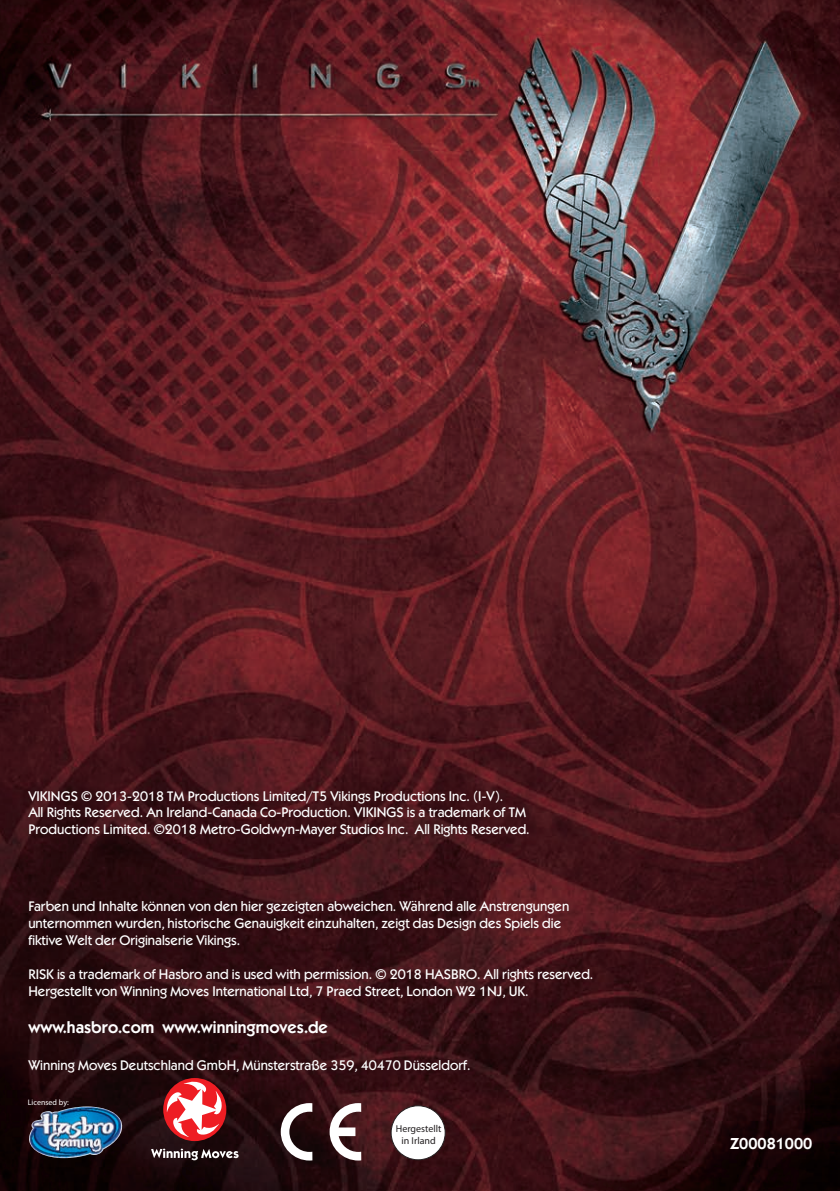
<style>
.page{position:relative;width:840px;height:1191px;background:#fff}
.page>*{position:absolute;margin:0;border:0;box-sizing:border-box;transform-origin:0 0}
.t1{font:17px "Kabel Demi ITC";color:#fff}
.t2{font:16px "Kabel Demi ITC";color:#fff}
.t3{font:14px/16.8px "Kabel Medium ITC";color:#fff}
.t4{font:10px/12px "Myriad Pro";color:#231f20;text-align:center}
.t5{font:8px "Myriad Pro";color:#fff}
</style>
<div class="page">
<img style="left:0;top:0;width:839px;height:1191px">
<svg style="left:390px;top:1105px;width:55px;height:55px"></svg>
<svg style="left:280px;top:1103px;width:32px;height:57px"></svg>
<svg style="left:329px;top:1103px;width:32px;height:57px"></svg>
<img style="left:28px;top:1106px;width:95px;height:52px">
<svg style="left:151px;top:1148px;width:87px;height:12px"></svg>
<div style="left:163px;top:1078px;width:63px;height:63px;background:#ee1d23;border-radius:50%"></div>
<svg style="left:165px;top:1079px;width:58px;height:58px"></svg>
<p class="t3" style="left:28px;top:787px;width:502px">VIKINGS © 2013-2018 TM Productions Limited/T5 Vikings Productions Inc. (I-V).<br>All Rights Reserved. An Ireland-Canada Co-Production. VIKINGS is a trademark of TM<br>Productions Limited. ©2018 Metro-Goldwyn-Mayer Studios Inc. All Rights Reserved.</p>
<p class="t3" style="left:28px;top:898px;width:542px">Farben und Inhalte können von den hier gezeigten abweichen. Während alle Anstrengungen unternommen wurden, historische Genauigkeit einzuhalten, zeigt das Design des Spiels die fiktive Welt der Originalserie Vikings.</p>
<p class="t3" style="left:28px;top:966px;width:566px">RISK is a trademark of Hasbro and is used with permission. © 2018 HASBRO. All rights reserved.<br>Hergestellt von Winning Moves International Ltd, 7 Praed Street, London W2 1NJ, UK.</p>
<p class="t1" style="left:28px;top:1015px;width:301px">www.hasbro.com www.winningmoves.de</p>
<p class="t3" style="left:28px;top:1057px;width:443px">Winning Moves Deutschland GmbH, Münsterstraße 359, 40470 Düsseldorf.</p>
<p class="t5" style="left:28px;top:1097px;width:43px">Licensed by:</p>
<p class="t4" style="left:395px;top:1122px;width:47px">Hergestellt in Irland</p>
<p class="t2" style="left:729px;top:1132px;width:84px">Z00081000</p>
</div>
